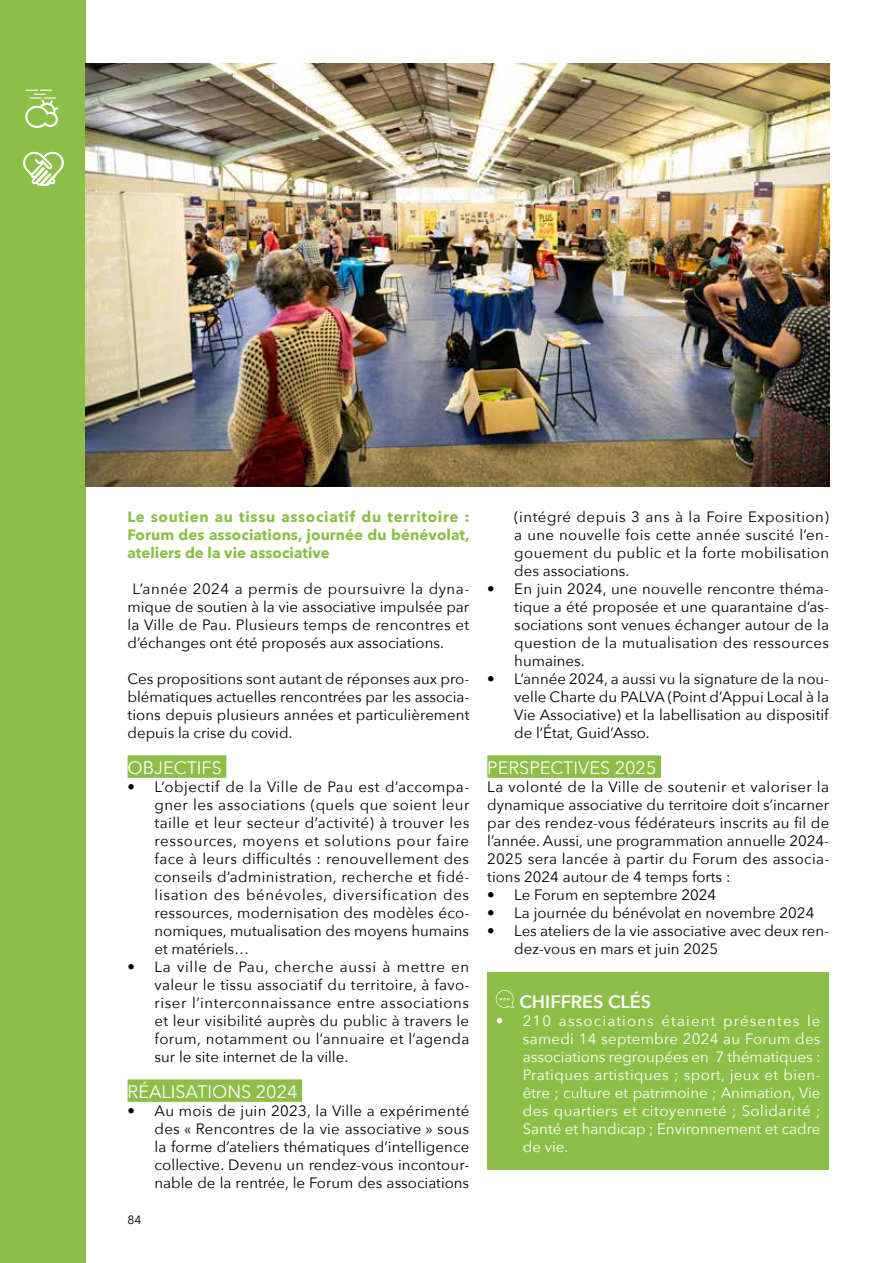
<style>
.page{position:relative;width:893px;height:1263px;background:#fff}
.page>*{position:absolute;margin:0;border:0;box-sizing:border-box;transform-origin:0 0}
.t1{font:18px "Avenir Next";color:#fff}
.t2{font:600 18px "Avenir Next";color:#fff}
.t3{font:15px/18px "Avenir Next";color:#000;text-align:justify}
.t4{font:15px/18px "Avenir Next";color:#fff;text-align:justify}
.t5{font:700 15px/18px "Avenir Next";color:#8dbe48;text-align:justify}
.t6{font:12px "Avenir Next";color:#000}
</style>
<div class="page">
<div style="left:0;top:0;width:85px;height:1263px;background:#8dbe48"></div>
<div style="left:128px;top:755px;width:98px;height:23px;background:#8dbe48"></div>
<div style="left:128px;top:1079px;width:174px;height:23px;background:#8dbe48"></div>
<div style="left:487px;top:755px;width:174px;height:23px;background:#8dbe48"></div>
<div style="left:487px;top:972px;width:342px;height:198px;background:#8dbe48"></div>
<svg style="left:495px;top:990px;width:19px;height:18px"></svg>
<img style="left:85px;top:64px;width:744px;height:422px">
<svg style="left:23px;top:151px;width:40px;height:35px"></svg>
<svg style="left:25px;top:90px;width:33px;height:38px"></svg>
<p class="t5" style="left:128px;top:508px;width:344px">Le soutien au tissu associatif du territoire :<br>Forum des associations, journée du bénévolat, ateliers de la vie associative</p>
<p class="t3" style="left:128px;top:579px;width:343px;text-indent:5px">L’année 2024 a permis de poursuivre la dyna&shy;mique de soutien à la vie associative impulsée par la Ville de Pau. Plusieurs temps de rencontres et d’échanges ont été proposés aux associations.</p>
<p class="t3" style="left:128px;top:669px;width:343px">Ces propositions sont autant de réponses aux pro&shy;blématiques actuelles rencontrées par les associa&shy;tions depuis plusieurs années et particulièrement depuis la crise du covid.</p>
<p class="t1" style="left:128px;top:753px;width:96px">OBJECTIFS</p>
<p class="t3" style="left:155px;top:777px;width:316px;text-indent:-27px">• L’objectif de la Ville de Pau est d’accompa&shy;gner les associations (quels que soient leur taille et leur secteur d’activité) à trouver les ressources, moyens et solutions pour faire face à leurs difficultés : renouvellement des conseils d’administration, recherche et fidé&shy;lisation des bénévoles, diversification des ressources, modernisation des modèles éco&shy;nomiques, mutualisation des moyens humains et matériels…</p>
<p class="t3" style="left:155px;top:957px;width:316px;text-indent:-27px">• La ville de Pau, cherche aussi à mettre en valeur le tissu associatif du territoire, à favo&shy;riser l’interconnaissance entre associations et leur visibilité auprès du public à travers le forum, notamment ou l’annuaire et l’agenda sur le site internet de la ville.</p>
<p class="t1" style="left:128px;top:1077px;width:171px">RÉALISATIONS 2024</p>
<p class="t3" style="left:155px;top:1101px;width:316px;text-indent:-27px">• Au mois de juin 2023, la Ville a expérimenté des « Rencontres de la vie associative » sous la forme d’ateliers thématiques d’intelligence collective. Devenu un rendez-vous incontour&shy;nable de la rentrée, le Forum des associations</p>
<p class="t6" style="left:128px;top:1210px;width:15px">84</p>
<p class="t3" style="left:514px;top:507px;width:316px">(intégré depuis 3 ans à la Foire Exposition) a une nouvelle fois cette année suscité l’en&shy;gouement du public et la forte mobilisation des associations.</p>
<p class="t3" style="left:514px;top:579px;width:316px;text-indent:-27px">• En juin 2024, une nouvelle rencontre théma&shy;tique a été proposée et une quarantaine d’as&shy;sociations sont venues échanger autour de la question de la mutualisation des ressources humaines.</p>
<p class="t3" style="left:514px;top:669px;width:316px;text-indent:-27px">• L’année 2024, a aussi vu la signature de la nou&shy;velle Charte du PALVA (Point d’Appui Local à la Vie Associative) et la labellisation au dispositif de l’État, Guid’Asso.</p>
<p class="t1" style="left:487px;top:753px;width:171px">PERSPECTIVES 2025</p>
<p class="t3" style="left:487px;top:777px;width:343px">La volonté de la Ville de soutenir et valoriser la dynamique associative du territoire doit s’incarner par des rendez-vous fédérateurs inscrits au fil de l’année. Aussi, une programmation annuelle 2024- 2025 sera lancée à partir du Forum des associa&shy;tions 2024 autour de 4 temps forts :</p>
<p class="t3" style="left:487px;top:885px;width:230px">• Le Forum en septembre 2024</p>
<p class="t3" style="left:487px;top:903px;width:329px">• La journée du bénévolat en novembre 2024</p>
<p class="t3" style="left:514px;top:921px;width:316px;text-indent:-27px">• Les ateliers de la vie associative avec deux ren&shy;dez-vous en mars et juin 2025</p>
<p class="t2" style="left:519px;top:986px;width:133px">CHIFFRES CLÉS</p>
<p class="t4" style="left:523px;top:1011px;width:299px;text-indent:-27px">• 210 associations étaient présentes le samedi 14 septembre 2024 au Forum des associations regroupées en 7 thématiques :<br>Pratiques artistiques ; sport, jeux et bien&shy;être ; culture et patrimoine ; Animation, Vie des quartiers et citoyenneté ; Solidarité ; Santé et handicap ; Environnement et cadre de vie.</p>
</div>
